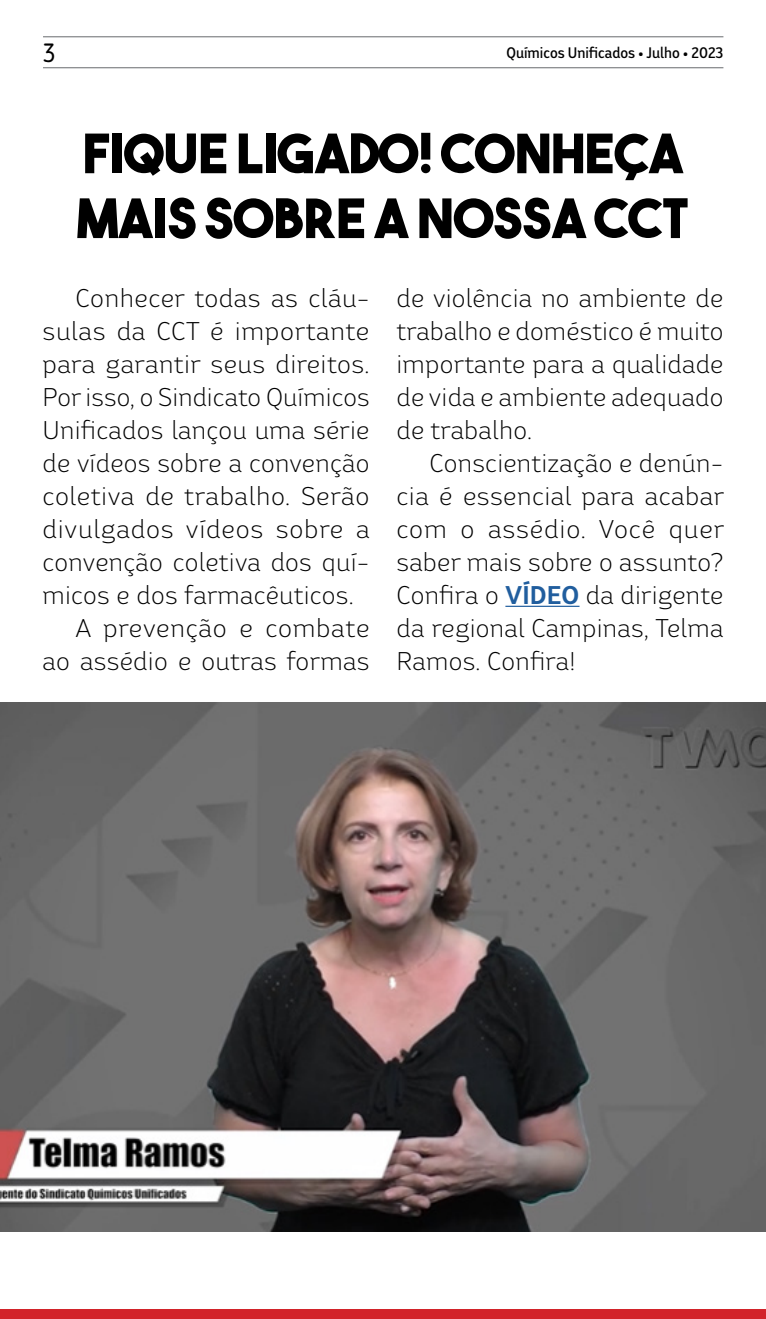
<style>
.page{position:relative;width:766px;height:1319px;background:#fff}
.page>*{position:absolute;margin:0;border:0;box-sizing:border-box;transform-origin:0 0}
.t1{font:54px/64.8px "The Bold Font";color:#000}
.t2{font:26.1px "Blogger Sans";color:#000}
.t3{font:300 24px/33px "Bw Helder W2";letter-spacing:.01em;color:#000;text-align:justify}
.t4{font:300 24px "Bw Helder W2";letter-spacing:.03em;color:#000}
.t5{font:500 14.4px "Bw Helder W1";color:#000}
.s1{font-weight:700;color:#215e9e}
</style>
<div class="page">
<hr style="left:43px;top:36px;width:680px;height:1px;background:#808285">
<hr style="left:43px;top:67px;width:680px;height:1px;background:#808285">
<div style="left:0;top:1308px;width:765px;height:10px;background:#d2232a"></div>
<hr style="left:505px;top:605px;width:74px;height:2px;background:#215e9e">
<img style="left:0;top:703px;width:765px;height:528px">
<p class="t2" style="left:43px;top:38px;width:15px">3</p>
<p class="t5" style="left:506px;top:44px;width:218px">Químicos Unificados • Julho • 2023</p>
<h1 class="t1" style="left:77px;top:120px;width:613px">FIQUE LIGADO! CONHEÇA<br>MAIS SOBRE A NOSSA CCT</h1>
<p class="t3" style="left:76px;top:281px;width:295px">Conhecer todas as cláu-</p>
<p class="t3" style="left:43px;top:314px;width:328px">sulas da CCT é importante</p>
<p class="t3" style="left:43px;top:347px;width:328px">para garantir seus direitos.</p>
<p class="t3" style="left:43px;top:380px;width:328px">Por isso, o Sindicato Químicos</p>
<p class="t3" style="left:43px;top:413px;width:328px">Unificados lançou uma série</p>
<p class="t3" style="left:43px;top:446px;width:328px">de vídeos sobre a convenção</p>
<p class="t3" style="left:43px;top:479px;width:328px">coletiva de trabalho. Serão</p>
<p class="t4" style="left:43px;top:514px;width:328px">divulgados vídeos sobre a</p>
<p class="t3" style="left:43px;top:545px;width:328px">convenção coletiva dos quí-</p>
<p class="t3" style="left:43px;top:578px;width:312px">micos e dos farmacêuticos.</p>
<p class="t4" style="left:76px;top:613px;width:295px">A prevenção e combate</p>
<p class="t3" style="left:43px;top:644px;width:328px">ao assédio e outras formas</p>
<p class="t3" style="left:396px;top:281px;width:328px">de violência no ambiente de trabalho e doméstico é muito importante para a qualidade de vida e ambiente adequado de trabalho.</p>
<p class="t3" style="left:396px;top:446px;width:329px;text-indent:33px">Conscientização e denún&shy;cia é essencial para acabar com o assédio. Você quer saber mais sobre o assunto?<br>Confira o <span class="s1">VÍDEO</span> da dirigente da regional Campinas, Telma Ramos. Confira!</p>
</div>
